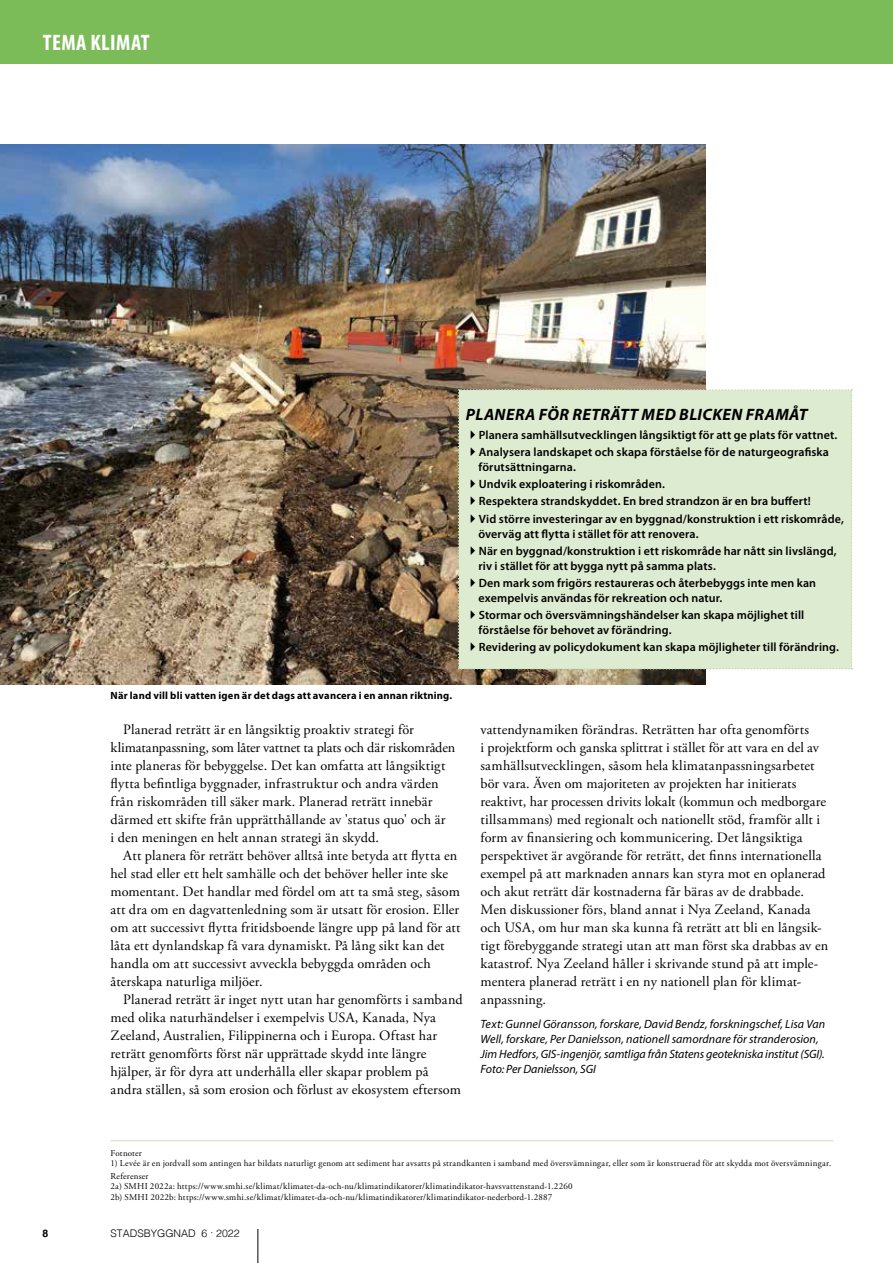
<style>
.page{position:relative;width:893px;height:1263px;background:#fff}
.page>*{position:absolute;margin:0;border:0;box-sizing:border-box;transform-origin:0 0}
.t1{font:700 condensed 22.5px "Myriad Pro";letter-spacing:.02em;color:#fff}
.t2{font:italic 700 16.5px "Myriad Pro";letter-spacing:.025em;color:#000}
.t3{font:14.25px/18px "Adobe Garamond Pro";letter-spacing:.01em;color:#000}
.t4{font:600 12px/15px "Myriad Pro";letter-spacing:.01em;color:#000}
.t5{font:italic 12px/15px "Myriad Pro";color:#000}
.t6{font:700 10.5px "Myriad Pro";letter-spacing:.015em;color:#000}
.t7{font:300 10.5px "Helvetica";color:#000}
.t8{font:700 10.5px "Helvetica";color:#000}
.t9{font:9px/12.6px "Adobe Garamond Pro";letter-spacing:.025em;color:#000}
</style>
<div class="page">
<div style="left:0;top:0;width:893px;height:64px;background:#7bbb58"></div>
<hr style="left:258px;top:1229px;width:1px;height:34px;background:#000">
<img style="left:0;top:145px;width:706px;height:540px">
<hr style="left:111px;top:1140px;width:722px;height:1px;background:#c9e0b4">
<div style="left:458px;top:389px;width:394px;height:280px;background:#ddebd1"></div>
<h1 class="t1" style="left:43px;top:30px;width:108px">TEMA KLIMAT</h1>
<h4 class="t2" style="left:466px;top:405px;width:343px">PLANERA FÖR RETRÄTT MED BLICKEN FRAMÅT</h4>
<p class="t4" style="left:479px;top:428px;width:360px">Planera samhällsutvecklingen långsiktigt för att ge plats för vattnet.</p>
<p class="t4" style="left:478px;top:445px;width:352px">Analysera landskapet och skapa förståelse för de naturgeografska förutsättningarna.</p>
<p class="t4" style="left:479px;top:477px;width:188px">Undvik exploatering i riskområden.</p>
<p class="t4" style="left:479px;top:494px;width:334px">Respektera strandskyddet. En bred strandzon är en bra bufert!</p>
<p class="t4" style="left:478px;top:511px;width:367px">Vid större investeringar av en byggnad/konstruktion i ett riskområde, överväg att fytta i stället för att renovera.</p>
<p class="t4" style="left:478px;top:543px;width:360px">När en byggnad/konstruktion i ett riskområde har nått sin livslängd, riv i stället för att bygga nytt på samma plats.</p>
<p class="t4" style="left:478px;top:575px;width:339px">Den mark som frigörs restaureras och återbebyggs inte men kan exempelvis användas för rekreation och natur.</p>
<p class="t4" style="left:478px;top:608px;width:327px">Stormar och översvämningshändelser kan skapa möjlighet till förståelse för behovet av förändring.</p>
<p class="t4" style="left:479px;top:640px;width:362px">Revidering av policydokument kan skapa möjligheter till förändring.</p>
<h6 class="t6" style="left:111px;top:689px;width:343px">När land vill bli vatten igen är det dags att avancera i en annan riktning.</h6>
<p class="t3" style="left:111px;top:721px;width:346px;text-indent:13px">Planerad reträtt är en långsiktig proaktiv strategi för klimatanpassning, som låter vattnet ta plats och där riskområden inte planeras för bebyggelse. Det kan omfatta att långsiktigt fytta befntliga byggnader, infrastruktur och andra värden från riskområden till säker mark. Planerad reträtt innebär därmed ett skifte från upprätthållande av 'status quo' och är<br>i den meningen en helt annan strategi än skydd.</p>
<p class="t3" style="left:111px;top:847px;width:352px;text-indent:13px">Att planera för reträtt behöver alltså inte betyda att fytta en hel stad eller ett helt samhälle och det behöver heller inte ske momentant. Det handlar med fördel om att ta små steg, såsom att dra om en dagvattenledning som är utsatt för erosion. Eller om att successivt fytta fritidsboende längre upp på land för att låta ett dynlandskap få vara dynamiskt. På lång sikt kan det handla om att successivt avveckla bebyggda områden och återskapa naturliga miljöer.</p>
<p class="t3" style="left:111px;top:991px;width:354px;text-indent:13px">Planerad reträtt är inget nytt utan har genomförts i samband med olika naturhändelser i exempelvis USA, Kanada, Nya Zeeland, Australien, Filippinerna och i Europa. Oftast har reträtt genomförts först när upprättade skydd inte längre hjälper, är för dyra att underhålla eller skapar problem på andra ställen, så som erosion och förlust av ekosystem eftersom</p>
<p class="t3" style="left:480px;top:721px;width:349px">vattendynamiken förändras. Reträtten har ofta genomförts<br>i projektform och ganska splittrat i stället för att vara en del av samhällsutvecklingen, såsom hela klimatanpassningsarbetet bör vara. Även om majoriteten av projekten har initierats reaktivt, har processen drivits lokalt (kommun och medborgare tillsammans) med regionalt och nationellt stöd, framför allt i form av fnansiering och kommunicering. Det långsiktiga perspektivet är avgörande för reträtt, det fnns internationella exempel på att marknaden annars kan styra mot en oplanerad och akut reträtt där kostnaderna får bäras av de drabbade.<br>Men diskussioner förs, bland annat i Nya Zeeland, Kanada och USA, om hur man ska kunna få reträtt att bli en långsik&shy;tigt förebyggande strategi utan att man först ska drabbas av en katastrof. Nya Zeeland håller i skrivande stund på att imple&shy;mentera planerad reträtt i en ny nationell plan för klimat&shy;anpassning.</p>
<p class="t5" style="left:480px;top:1016px;width:346px">Text: Gunnel Göransson, forskare, David Bendz, forskningschef, Lisa Van Well, forskare, Per Danielsson, nationell samordnare för stranderosion, Jim Hedfors, GIS-ingenjör, samtliga från Statens geotekniska institut (SGI).<br>Foto: Per Danielsson, SGI</p>
<p class="t9" style="left:111px;top:1147px;width:33px">Fotnoter</p>
<p class="t9" style="left:111px;top:1157px;width:722px">1) Levée är en jordvall som antingen har bildats naturligt genom att sediment har avsatts på strandkanten i samband med översvämningar, eller som är konstruerad för att skydda mot översvämningar.<br>Referenser</p>
<p class="t9" style="left:111px;top:1181px;width:464px;line-height:10.5px">2a) SMHI 2022a: https://www.smhi.se/klimat/klimatet-da-och-nu/klimatindikatorer/klimatindikator-havsvattenstand-1.2260<br>2b) SMHI 2022b: https://www.smhi.se/klimat/klimatet-da-och-nu/klimatindikatorer/klimatindikator-nederbord-1.2887</p>
<p class="t8" style="left:43px;top:1227px;width:7px">8</p>
<p class="t7" style="left:111px;top:1224px;width:130px">STADSBYGGNAD 6 · 2022</p>
</div>
